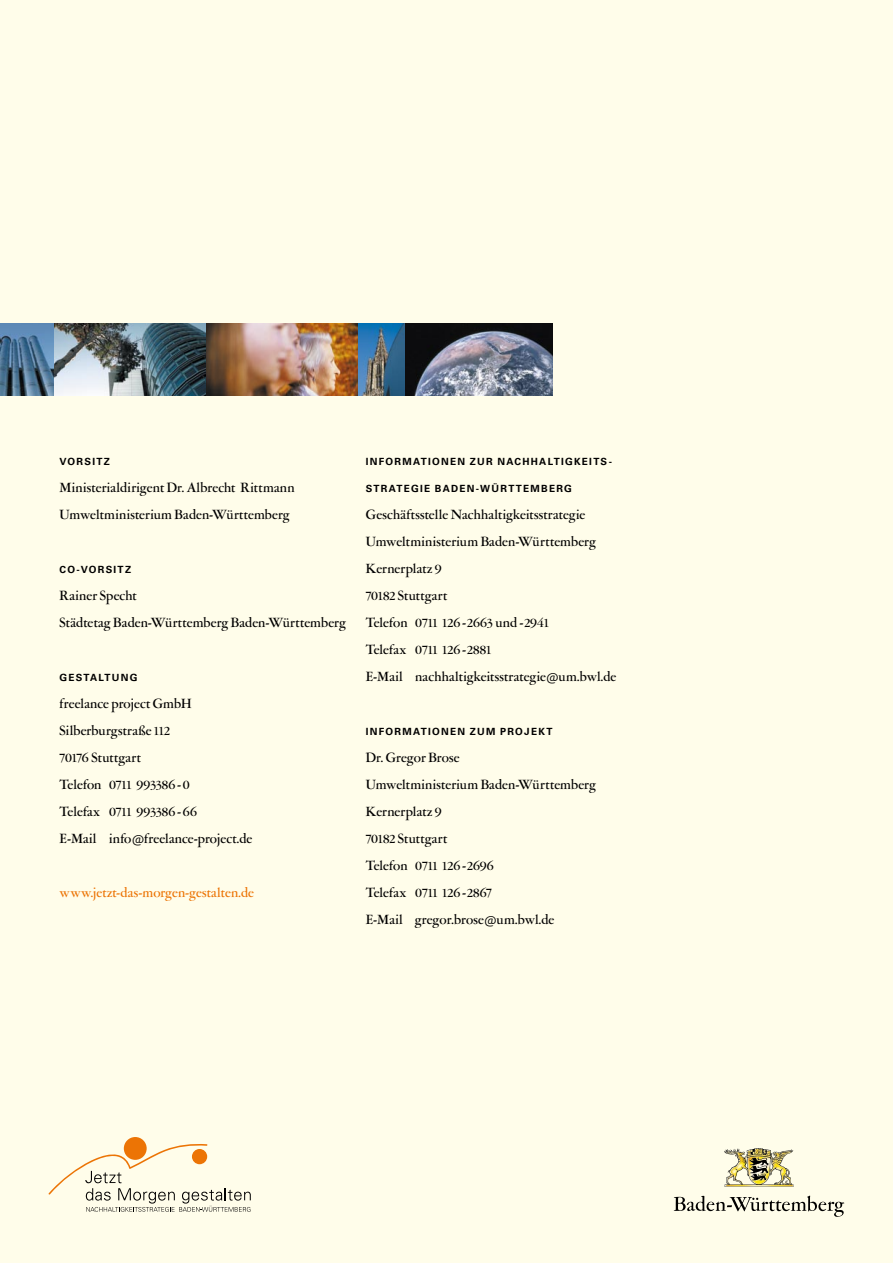
<style>
.page{position:relative;width:893px;height:1263px;background:#fffdea}
.page>*{position:absolute;margin:0;border:0;box-sizing:border-box;transform-origin:0 0}
.t1{font:500 15px/27px "Garamont Amst SH";letter-spacing:.015em;color:#000}
.t2{font:500 15px "Garamont Amst SH";letter-spacing:.015em;color:#ec7405}
.t3{font:700 9.9px "Univers LT";letter-spacing:.13em;color:#000}
.s1{font-size:12px}
</style>
<div class="page">
<img style="left:0;top:323px;width:553px;height:72px">
<svg style="left:49px;top:1143px;width:202px;height:69px"></svg>
<div style="left:192px;top:1149px;width:15px;height:15px;background:#ec7405;border-radius:50%"></div>
<div style="left:124px;top:1137px;width:23px;height:23px;background:#ec7405;border-radius:50%"></div>
<img style="left:725px;top:1149px;width:69px;height:37px">
<svg style="left:674px;top:1196px;width:170px;height:21px"></svg>
<p class="t3" style="left:60px;top:456px;width:52px">VORSITZ</p>
<p class="t1" style="left:60px;top:475px;width:237px">Ministerialdirigent Dr. Albrecht Rittmann<br>Umweltministerium Baden-Württemberg</p>
<p class="t3" style="left:60px;top:564px;width:73px">CO-VORSITZ</p>
<p class="t1" style="left:60px;top:583px;width:288px">Rainer Specht<br>Städtetag Baden-Württemberg Baden-Württemberg</p>
<p class="t3" style="left:60px;top:672px;width:78px">GESTALTUNG</p>
<p class="t1" style="left:60px;top:691px;width:194px">freelance project GmbH<br>Silberburgstraße 112<br>70176 Stuttgart<br>Telefon 0711 993386-0<br>Telefax 0711 993386-66<br>E-Mail info<span class="s1">@</span>freelance-project.de</p>
<p class="t2" style="left:60px;top:886px;width:196px">www.jetzt-das-morgen-gestalten.de</p>
<p class="t3" style="left:366px;top:456px;width:248px">INFORMATIONEN ZUR NACHHALTIG KEITS-</p>
<p class="t3" style="left:366px;top:483px;width:206px">STRATEG IE BADEN-WÜRTTEMBERG</p>
<p class="t1" style="left:366px;top:502px;width:252px">Geschäftsstelle Nachhaltigkeitsstrategie<br>Umweltministerium Baden-Württemberg<br>Kernerplatz 9<br>70182 Stuttgart<br>Telefon 0711 126-2663 und - 2941<br>Telefax 0711 126-2881<br>E-Mail nachhaltigkeitsstrategie<span class="s1">@</span>um.bwl.de</p>
<p class="t3" style="left:366px;top:726px;width:188px">INFORMATIONEN ZUM PROJEKT</p>
<p class="t1" style="left:366px;top:745px;width:232px">Dr. Gregor Brose<br>Umweltministerium Baden-Württemberg<br>Kernerplatz 9<br>70182 Stuttgart<br>Telefon 0711 126-2696<br>Telefax 0711 126-2867<br>E-Mail gregor.brose<span class="s1">@</span>um.bwl.de</p>
</div>
